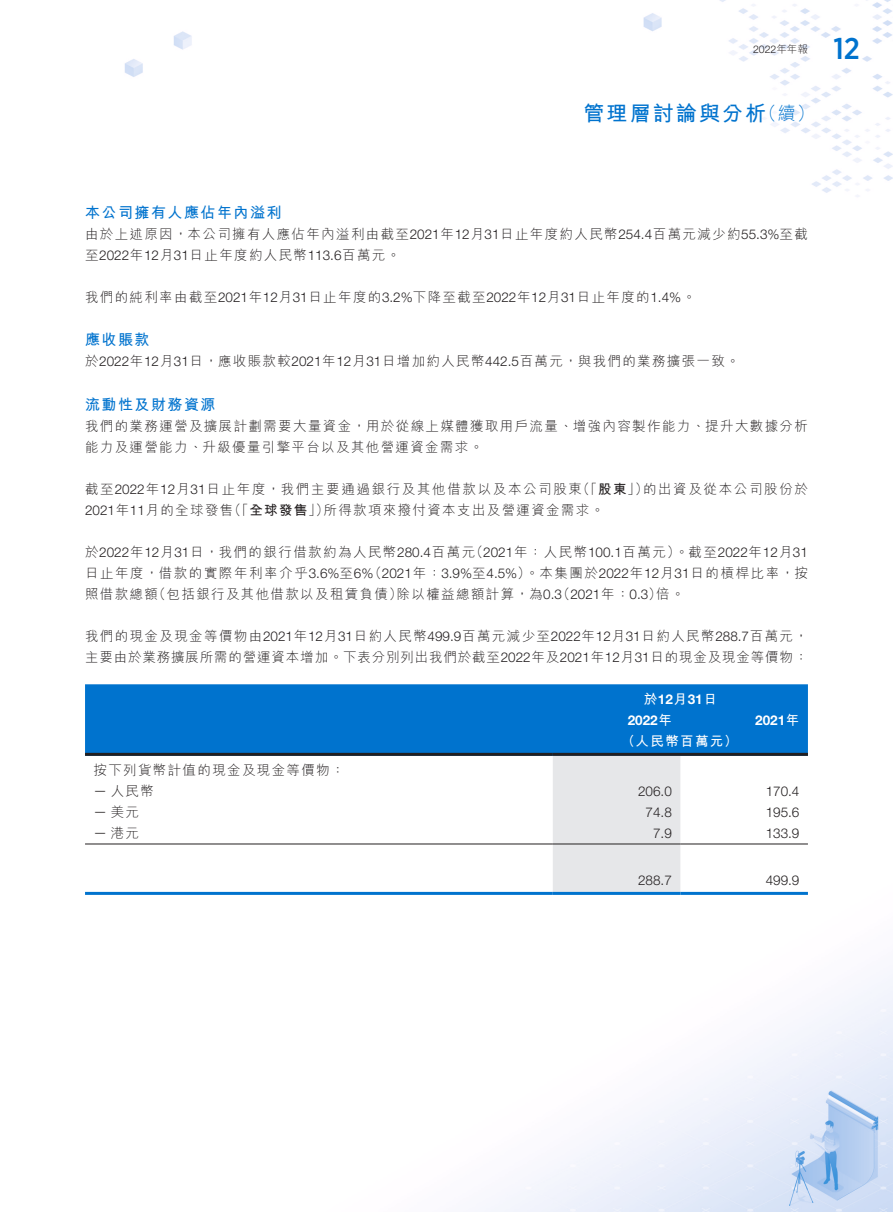
<style>
.page{position:relative;width:893px;height:1212px;background:#fff}
.page>*{position:absolute;margin:0;border:0;box-sizing:border-box;transform-origin:0 0}
.t1{font:500 30px "Gotham Narrow";color:#0073ce}
.t2{font:700 21px "M Hei HK";letter-spacing:.1em;color:#0073ce}
.t3{font:300 18px "M Hei HK";color:#0073ce}
._01_H1{font:700 15px "M Hei HK";letter-spacing:.1em;color:#0073ce}
._00_txt{font:300 13.5px/21px "M Hei HK";letter-spacing:.1em;color:#231f20}
._00_txt-2{font:300 13.5px/21px "M Hei HK";letter-spacing:.065em;color:#231f20}
._00_txt-3{font:300 13.5px/21px "M Hei HK";letter-spacing:.12em;color:#231f20}
._00_txt-4{font:300 13.5px "Helvetica Neue LT Std";color:#231f20}
._50_Table_txt{font:300 13.5px "Helvetica Neue LT Std";color:#231f20}
._50_Table_txt-2{font:300 13.5px "M Hei HK";letter-spacing:.1em;color:#231f20}
._50_Table_txt-3{font:700 13.5px "Helvetica Neue LT Std";color:#fff}
._50_Table_txt-4{font:700 13.5px "M Hei HK";letter-spacing:.1em;color:#fff}
._00_txt-5{font:700 13.5px "Helvetica Neue LT Std";color:#fff}
.t4{font:300 10.5px "Helvetica Neue LT Std";color:#231f20}
.s1{font-family:"M Hei HK"}
.s2{font-family:"Helvetica Neue LT Std"}
.s3{font-weight:700}
</style>
<div class="page">
<img style="left:85px;top:0;width:808px;height:1212px">
<div style="left:85px;top:684px;width:723px;height:69px;background:#0073ce"></div>
<div style="left:553px;top:756px;width:127px;height:136px;background:#e6e7e9"></div>
<hr style="left:85px;top:753px;width:468px;height:3px;background:#231f20">
<hr style="left:553px;top:753px;width:255px;height:3px;background:#231f20">
<hr style="left:85px;top:843px;width:468px;height:1px;background:#231f20">
<hr style="left:553px;top:843px;width:127px;height:1px;background:#231f20">
<hr style="left:680px;top:843px;width:128px;height:1px;background:#231f20">
<hr style="left:85px;top:892px;width:468px;height:3px;background:#0073ce">
<hr style="left:553px;top:892px;width:127px;height:3px;background:#0073ce">
<hr style="left:680px;top:892px;width:128px;height:3px;background:#0073ce">
<p class="t4" style="left:753px;top:43px;width:56px">2022<span class="s1">年年報</span></p>
<h2 class="t2" style="left:583px;top:98px;width:184px">管理層討論與分析</h2>
<h3 class="t3" style="left:759px;top:104px;width:57px">（續(</h3>
<h1 class="t1" style="left:833px;top:29px;width:28px">12</h1>
<p class="_01_H1" style="left:85px;top:201px;width:198px">本公司擁有人應佔年內溢利</p>
<p class="_00_txt" style="left:85px;top:223px;width:724px">由於上述原因，本公司擁有人應佔年內溢利由截至<span class="s2">2021</span>年<span class="s2">12</span>月<span class="s2">31</span>日止年度約人民幣<span class="s2">254.4</span>百萬元減少約<span class="s2">55.3%</span>至截至<span class="s2">2022</span>年<span class="s2">12</span>月<span class="s2">31</span>日止年度約人民幣<span class="s2">113.6</span>百萬元。</p>
<p class="_00_txt" style="left:85px;top:286px;width:612px">我們的純利率由截至<span class="s2">2021</span>年<span class="s2">12</span>月<span class="s2">31</span>日止年度的<span class="s2">3.2%</span>下降至截至<span class="s2">2022</span>年<span class="s2">12</span>月<span class="s2">31</span>日止年度的<span class="s2">1.4%</span>。</p>
<p class="_01_H1" style="left:85px;top:329px;width:66px">應收賬款</p>
<p class="_00_txt" style="left:85px;top:350px;width:656px">於<span class="s2">2022</span>年<span class="s2">12</span>月<span class="s2">31</span>日，應收賬款較<span class="s2">2021</span>年<span class="s2">12</span>月<span class="s2">31</span>日增加約人民幣<span class="s2">442.5</span>百萬元，與我們的業務擴張一致。</p>
<p class="_01_H1" style="left:85px;top:393px;width:132px">流動性及財務資源</p>
<p class="_00_txt" style="left:85px;top:415px;width:724px">我們的業務運營及擴展計劃需要大量資金，用於從線上媒體獲取用戶流量、增強內容製作能力、提升大數據分析能力及運營能力、升級優量引擎平台以及其他營運資金需求。</p>
<p class="_00_txt-3" style="left:643px;top:478px;width:166px">的出資及從本公司股份於</p>
<p class="_00_txt" style="left:577px;top:478px;width:73px">（「<span class="s3">股東</span>」）</p>
<p class="_00_txt-3" style="left:323px;top:478px;width:282px;text-indent:-238px">截至<span class="s2">2022</span>年<span class="s2">12</span>月<span class="s2">31</span>日止年度，我們主要通過銀行及其他借款以及本公司股東<br>所得款項來撥付資本支出及營運資金需求。</p>
<p class="_00_txt" style="left:228px;top:499px;width:103px">（「<span class="s3">全球發售</span>」）</p>
<p class="_00_txt" style="left:85px;top:499px;width:150px"><span class="s2">2021</span>年<span class="s2">11</span>月的全球發售</p>
<p class="_00_txt-4" style="left:470px;top:543px;width:340px"><span class="s1">（</span>2021<span class="s1">年：人民幣</span>100.1<span class="s1">百萬元）。截至</span>2022<span class="s1">年</span>12<span class="s1">月</span>31</p>
<p class="_00_txt" style="left:368px;top:541px;width:441px;text-indent:-283px">於<span class="s2">2022</span>年<span class="s2">12</span>月<span class="s2">31</span>日，我們的銀行借款約為人民幣<span class="s2">280.4</span>百萬元<br>（<span class="s2">2021</span>年：<span class="s2">3.9%</span>至<span class="s2">4.5%</span>）。本集團於<span class="s2">2022</span>年<span class="s2">12</span>月<span class="s2">31</span>日的槓桿比率，按</p>
<p class="_00_txt" style="left:85px;top:562px;width:290px">日止年度，借款的實際年利率介乎<span class="s2">3.6%</span>至<span class="s2">6%</span></p>
<p class="_00_txt-4" style="left:557px;top:585px;width:129px"><span class="s1">（</span>2021<span class="s1">年：</span>0.3 <span class="s1">倍） 。</span></p>
<p class="_00_txt" style="left:152px;top:583px;width:251px">（包括銀行及其他借款以及租賃負債）</p>
<p class="_00_txt" style="left:397px;top:583px;width:167px">除以權益總額計算，為<span class="s2">0.3</span></p>
<p class="_00_txt" style="left:85px;top:583px;width:74px">照借款總額</p>
<p class="_00_txt-2" style="left:85px;top:625px;width:724px">我們的現金及現金等價物由<span class="s2">2021</span>年<span class="s2">12</span>月<span class="s2">31</span>日約人民幣<span class="s2">499.9</span>百萬元減少至<span class="s2">2022</span>年<span class="s2">12</span>月<span class="s2">31</span>日約人民幣<span class="s2">288.7</span>百萬元，主要由於業務擴展所需的營運資本增加。下表分別列出我們於截至<span class="s2">2022</span>年及<span class="s2">2021</span>年<span class="s2">12</span>月<span class="s2">31</span>日的現金及現金等價物：</p>
<p class="_00_txt-5" style="left:644px;top:690px;width:75px"><span class="s1">於</span>12<span class="s1">月</span>31<span class="s1">日</span></p>
<p class="_50_Table_txt-3" style="left:755px;top:711px;width:46px">2021<span class="s1">年</span></p>
<p class="_50_Table_txt-3" style="left:628px;top:711px;width:46px">2022<span class="s1">年</span></p>
<p class="_50_Table_txt-4" style="left:621px;top:731px;width:118px">（人民幣百萬元(</p>
<p class="_50_Table_txt-2" style="left:94px;top:763px;width:253px">按下列貨幣計值的現金及現金等價物：</p>
<p class="_50_Table_txt-2" style="left:94px;top:784px;width:62px"><span class="s2">—</span> 人民幣</p>
<p class="_50_Table_txt" style="left:638px;top:783px;width:35px">206.0</p>
<p class="_50_Table_txt" style="left:766px;top:783px;width:35px">170.4</p>
<p class="_50_Table_txt-2" style="left:94px;top:805px;width:47px"><span class="s2">—</span>美元</p>
<p class="_50_Table_txt" style="left:646px;top:804px;width:28px">74.8</p>
<p class="_50_Table_txt" style="left:766px;top:804px;width:35px">195.6</p>
<p class="_50_Table_txt-2" style="left:94px;top:826px;width:47px"><span class="s2">—</span>港元</p>
<p class="_50_Table_txt" style="left:653px;top:825px;width:20px">7.9</p>
<p class="_50_Table_txt" style="left:766px;top:825px;width:35px">133.9</p>
<p class="_50_Table_txt" style="left:638px;top:871px;width:35px">288.7</p>
<p class="_50_Table_txt" style="left:766px;top:871px;width:35px">499.9</p>
</div>
